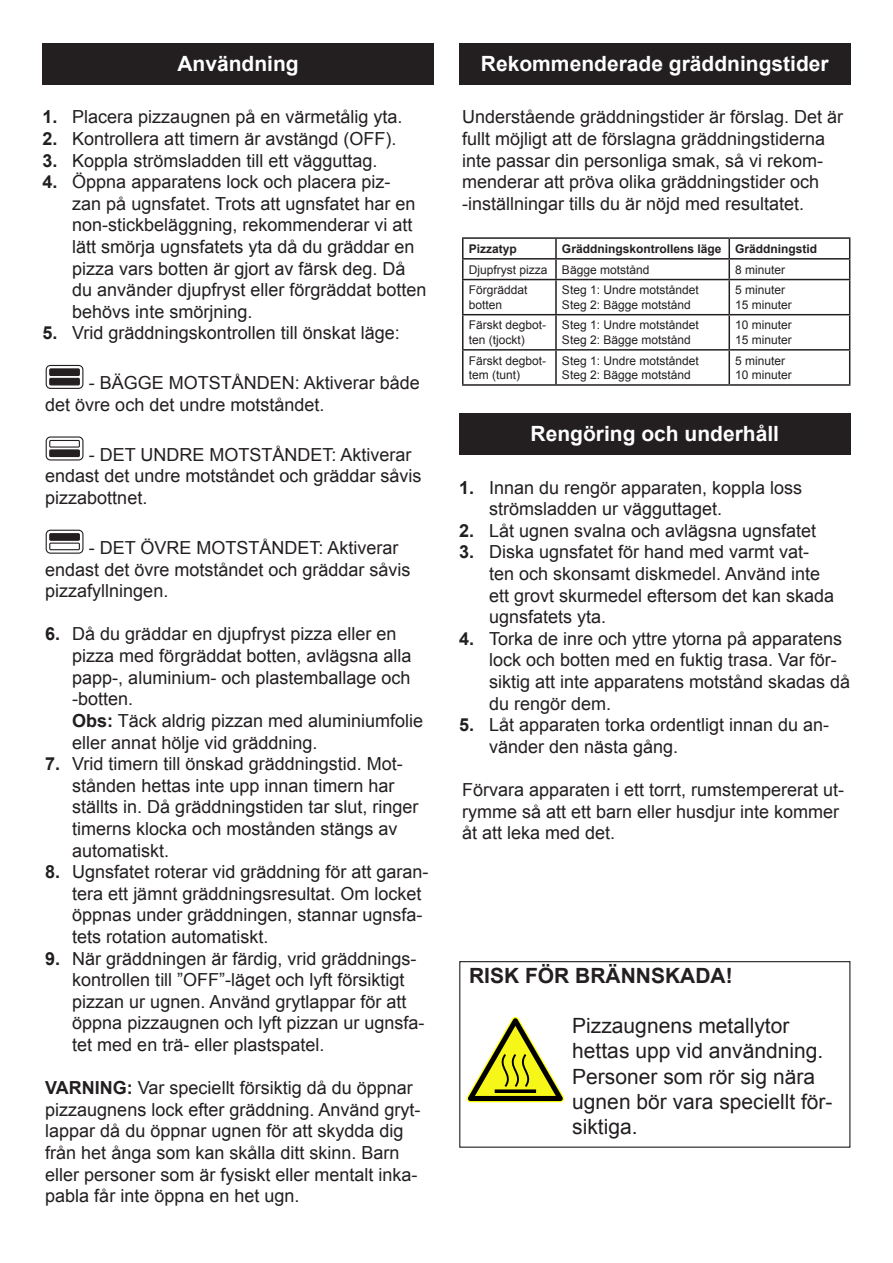
<style>
.page{position:relative;width:893px;height:1263px;background:#fff}
.page>*{position:absolute;margin:0;border:0;box-sizing:border-box;transform-origin:0 0}
.t1{font:21px/25.2px "Arial";color:#231f20}
.t2{font:700 21px "Arial";color:#fff}
.t3{font:700 21px "Arial";color:#231f20}
.t4{font:18px/21.6px "Arial";color:#231f20}
.t5{font:12px/14.4px "Arial";color:#231f20}
.t6{font:700 12px "Arial";color:#231f20}
.s1{font-weight:700}
</style>
<div class="page">
<div style="left:43px;top:43px;width:391px;height:41px;background:#231f20"></div>
<svg style="left:46px;top:365px;width:37px;height:23px"></svg>
<div style="left:46px;top:365px;width:37px;height:24px;border:1px solid #231f20;border-radius:4px"></div>
<div style="left:50px;top:369px;width:29px;height:6px;background:#231f20"></div>
<div style="left:49px;top:368px;width:31px;height:8px;border:1px solid #231f20"></div>
<div style="left:50px;top:378px;width:29px;height:7px;background:#231f20"></div>
<div style="left:49px;top:378px;width:31px;height:7px;border:1px solid #231f20"></div>
<svg style="left:46px;top:437px;width:37px;height:23px"></svg>
<div style="left:46px;top:436px;width:37px;height:24px;border:1px solid #231f20;border-radius:4px"></div>
<div style="left:50px;top:440px;width:29px;height:7px;background:#fff"></div>
<div style="left:49px;top:440px;width:31px;height:8px;border:1px solid #231f20"></div>
<div style="left:50px;top:450px;width:29px;height:6px;background:#231f20"></div>
<div style="left:49px;top:449px;width:31px;height:8px;border:1px solid #231f20"></div>
<svg style="left:46px;top:530px;width:37px;height:23px"></svg>
<div style="left:46px;top:530px;width:37px;height:24px;border:1px solid #231f20;border-radius:4px"></div>
<div style="left:50px;top:534px;width:29px;height:6px;background:#231f20"></div>
<div style="left:49px;top:533px;width:31px;height:8px;border:1px solid #231f20"></div>
<div style="left:50px;top:543px;width:29px;height:7px;background:#fff"></div>
<div style="left:49px;top:543px;width:31px;height:7px;border:1px solid #231f20"></div>
<div style="left:459px;top:43px;width:391px;height:41px;background:#231f20"></div>
<hr style="left:462px;top:237px;width:94px;height:2px;background:#231f20">
<hr style="left:556px;top:237px;width:173px;height:2px;background:#231f20">
<hr style="left:729px;top:237px;width:121px;height:2px;background:#231f20">
<hr style="left:462px;top:258px;width:94px;height:2px;background:#231f20">
<svg style="left:462px;top:239px;width:1px;height:40px"></svg>
<hr style="left:556px;top:258px;width:173px;height:2px;background:#231f20">
<svg style="left:555px;top:239px;width:2px;height:40px"></svg>
<hr style="left:729px;top:258px;width:121px;height:2px;background:#231f20">
<svg style="left:728px;top:239px;width:2px;height:40px"></svg>
<svg style="left:849px;top:239px;width:1px;height:40px"></svg>
<hr style="left:462px;top:279px;width:94px;height:1px;background:#231f20">
<hr style="left:462px;top:280px;width:1px;height:34px;background:#231f20">
<hr style="left:556px;top:279px;width:173px;height:1px;background:#231f20">
<hr style="left:555px;top:280px;width:2px;height:34px;background:#231f20">
<hr style="left:729px;top:279px;width:121px;height:1px;background:#231f20">
<hr style="left:728px;top:280px;width:2px;height:34px;background:#231f20">
<hr style="left:849px;top:280px;width:1px;height:34px;background:#231f20">
<hr style="left:462px;top:314px;width:94px;height:1px;background:#231f20">
<hr style="left:462px;top:315px;width:1px;height:34px;background:#231f20">
<hr style="left:556px;top:314px;width:173px;height:1px;background:#231f20">
<hr style="left:555px;top:315px;width:2px;height:34px;background:#231f20">
<hr style="left:729px;top:314px;width:121px;height:1px;background:#231f20">
<hr style="left:728px;top:315px;width:2px;height:34px;background:#231f20">
<hr style="left:849px;top:315px;width:1px;height:34px;background:#231f20">
<hr style="left:462px;top:349px;width:94px;height:2px;background:#231f20">
<hr style="left:462px;top:351px;width:1px;height:33px;background:#231f20">
<hr style="left:556px;top:349px;width:173px;height:2px;background:#231f20">
<hr style="left:555px;top:351px;width:2px;height:33px;background:#231f20">
<hr style="left:729px;top:349px;width:121px;height:2px;background:#231f20">
<hr style="left:728px;top:351px;width:2px;height:33px;background:#231f20">
<hr style="left:849px;top:351px;width:1px;height:33px;background:#231f20">
<hr style="left:462px;top:384px;width:94px;height:2px;background:#231f20">
<hr style="left:556px;top:384px;width:173px;height:2px;background:#231f20">
<hr style="left:729px;top:384px;width:121px;height:2px;background:#231f20">
<div style="left:459px;top:413px;width:391px;height:42px;background:#231f20"></div>
<svg style="left:467px;top:1017px;width:97px;height:85px"></svg>
<div style="left:459px;top:961px;width:391px;height:187px;border:1px solid #231f20"></div>
<p class="t2" style="left:177px;top:50px;width:123px">Användning</p>
<p class="t4" style="left:43px;top:106px;width:361px"><span class="s1">1.</span> Placera pizzaugnen på en värmetålig yta.</p>
<p class="t4" style="left:43px;top:128px;width:355px"><span class="s1">2.</span> Kontrollera att timern är avstängd (OFF).</p>
<p class="t4" style="left:43px;top:150px;width:336px"><span class="s1">3.</span> Koppla strömsladden till ett vägguttag.</p>
<p class="t4" style="left:72px;top:171px;width:356px;text-indent:-30px"><span class="s1">4.</span> Öppna apparatens lock och placera piz-<br>zan på ugnsfatet. Trots att ugnsfatet har en non-stickbeläggning, rekommenderar vi att lätt smörja ugnsfatets yta då du gräddar en pizza vars botten är gjort av färsk deg. Då du använder djupfryst eller förgräddat botten behövs inte smörjning.</p>
<p class="t4" style="left:43px;top:322px;width:359px"><span class="s1">5.</span> Vrid gräddningskontrollen till önskat läge:</p>
<p class="t4" style="left:45px;top:372px;width:376px;text-indent:44px">- BÄGGE MOTSTÅNDEN: Aktiverar både det övre och det undre motståndet.</p>
<p class="t4" style="left:45px;top:444px;width:378px;text-indent:44px">- DET UNDRE MOTSTÅNDET: Aktiverar endast det undre motståndet och gräddar såvis pizzabottnet.</p>
<p class="t4" style="left:45px;top:537px;width:367px;text-indent:44px">- DET ÖVRE MOTSTÅNDET: Aktiverar endast det övre motståndet och gräddar såvis pizzafyllningen.</p>
<p class="t4" style="left:72px;top:623px;width:352px;text-indent:-27px"><span class="s1">6.</span> Då du gräddar en djupfryst pizza eller en pizza med förgräddat botten, avlägsna alla papp-, aluminium- och plastemballage och -botten.<br><span class="s1">Obs:</span> Täck aldrig pizzan med aluminiumfolie eller annat hölje vid gräddning.</p>
<p class="t4" style="left:72px;top:753px;width:348px;text-indent:-27px"><span class="s1">7.</span> Vrid timern till önskad gräddningstid. Mot&shy;stånden hettas inte upp innan timern har ställts in. Då gräddningstiden tar slut, ringer timerns klocka och mostånden stängs av automatiskt.</p>
<p class="t4" style="left:72px;top:861px;width:358px;text-indent:-27px"><span class="s1">8.</span> Ugnsfatet roterar vid gräddning för att garan&shy;tera ett jämnt gräddningsresultat. Om locket öppnas under gräddningen, stannar ugnsfa&shy;tets rotation automatiskt.</p>
<p class="t4" style="left:72px;top:947px;width:354px;text-indent:-27px"><span class="s1">9.</span> När gräddningen är färdig, vrid gräddnings&shy;kontrollen till ”OFF”-läget och lyft försiktigt pizzan ur ugnen. Använd grytlappar för att öppna pizzaugnen och lyft pizzan ur ugnsfa&shy;tet med en trä- eller plastspatel.</p>
<p class="t4" style="left:45px;top:1077px;width:377px"><span class="s1">VARNING:</span> Var speciellt försiktig då du öppnar pizzaugnens lock efter gräddning. Använd gryt&shy;lappar då du öppnar ugnen för att skydda dig från het ånga som kan skålla ditt skinn. Barn eller personer som är fysiskt eller mentalt inka&shy;pabla får inte öppna en het ugn.</p>
<p class="t2" style="left:481px;top:50px;width:349px">Rekommenderade gräddningstider</p>
<p class="t4" style="left:462px;top:106px;width:383px">Understående gräddningstider är förslag. Det är fullt möjligt att de förslagna gräddningstiderna inte passar din personliga smak, så vi rekom&shy;menderar att pröva olika gräddningstider och -inställningar tills du är nöjd med resultatet.</p>
<p class="t6" style="left:469px;top:241px;width:50px">Pizzatyp</p>
<p class="t6" style="left:562px;top:241px;width:161px">Gräddningskontrollens läge</p>
<p class="t6" style="left:735px;top:241px;width:84px">Gräddningstid</p>
<p class="t5" style="left:469px;top:262px;width:80px">Djupfryst pizza</p>
<p class="t5" style="left:562px;top:262px;width:89px">Bägge motstånd</p>
<p class="t5" style="left:735px;top:262px;width:52px">8 minuter</p>
<p class="t5" style="left:469px;top:283px;width:60px">Förgräddat botten</p>
<p class="t5" style="left:562px;top:283px;width:138px">Steg 1: Undre motståndet</p>
<p class="t5" style="left:735px;top:283px;width:52px">5 minuter</p>
<p class="t5" style="left:735px;top:297px;width:58px">15 minuter</p>
<p class="t5" style="left:562px;top:297px;width:130px">Steg 2: Bägge motstånd</p>
<p class="t5" style="left:469px;top:318px;width:79px">Färskt degbot&shy;ten (tjockt)</p>
<p class="t5" style="left:562px;top:318px;width:138px">Steg 1: Undre motståndet</p>
<p class="t5" style="left:562px;top:333px;width:130px">Steg 2: Bägge motstånd</p>
<p class="t5" style="left:469px;top:353px;width:79px">Färskt degbot&shy;tem (tunt)</p>
<p class="t5" style="left:562px;top:353px;width:138px">Steg 1: Undre motståndet</p>
<p class="t5" style="left:562px;top:368px;width:130px">Steg 2: Bägge motstånd</p>
<p class="t5" style="left:735px;top:318px;width:58px">10 minuter</p>
<p class="t5" style="left:735px;top:333px;width:58px">15 minuter</p>
<p class="t5" style="left:735px;top:353px;width:52px">5 minuter</p>
<p class="t5" style="left:735px;top:368px;width:58px">10 minuter</p>
<p class="t2" style="left:531px;top:420px;width:250px">Rengöring och underhåll</p>
<p class="t4" style="left:489px;top:477px;width:315px;text-indent:-30px"><span class="s1">1.</span> Innan du rengör apparaten, koppla loss strömsladden ur vägguttaget.</p>
<p class="t4" style="left:459px;top:520px;width:358px"><span class="s1">2.</span> Låt ugnen svalna och avlägsna ugnsfatet</p>
<p class="t4" style="left:489px;top:541px;width:347px;text-indent:-30px"><span class="s1">3.</span> Diska ugnsfatet för hand med varmt vat&shy;ten och skonsamt diskmedel. Använd inte ett grovt skurmedel eftersom det kan skada ugnsfatets yta.</p>
<p class="t4" style="left:489px;top:628px;width:363px;text-indent:-30px"><span class="s1">4.</span> Torka de inre och yttre ytorna på apparatens lock och botten med en fuktig trasa. Var för&shy;siktig att inte apparatens motstånd skadas då du rengör dem.</p>
<p class="t4" style="left:489px;top:714px;width:342px;text-indent:-30px"><span class="s1">5.</span> Låt apparaten torka ordentligt innan du an&shy;vänder den nästa gång.</p>
<p class="t4" style="left:462px;top:779px;width:384px">Förvara apparaten i ett torrt, rumstempererat ut&shy;rymme så att ett barn eller husdjur inte kommer åt att leka med det.</p>
<p class="t3" style="left:469px;top:961px;width:265px">RISK FÖR BRÄNNSKADA!</p>
<p class="t1" style="left:572px;top:1013px;width:262px">Pizzaugnens metallytor hettas upp vid användning.<br>Personer som rör sig nära ugnen bör vara speciellt för&shy;siktiga.</p>
</div>
